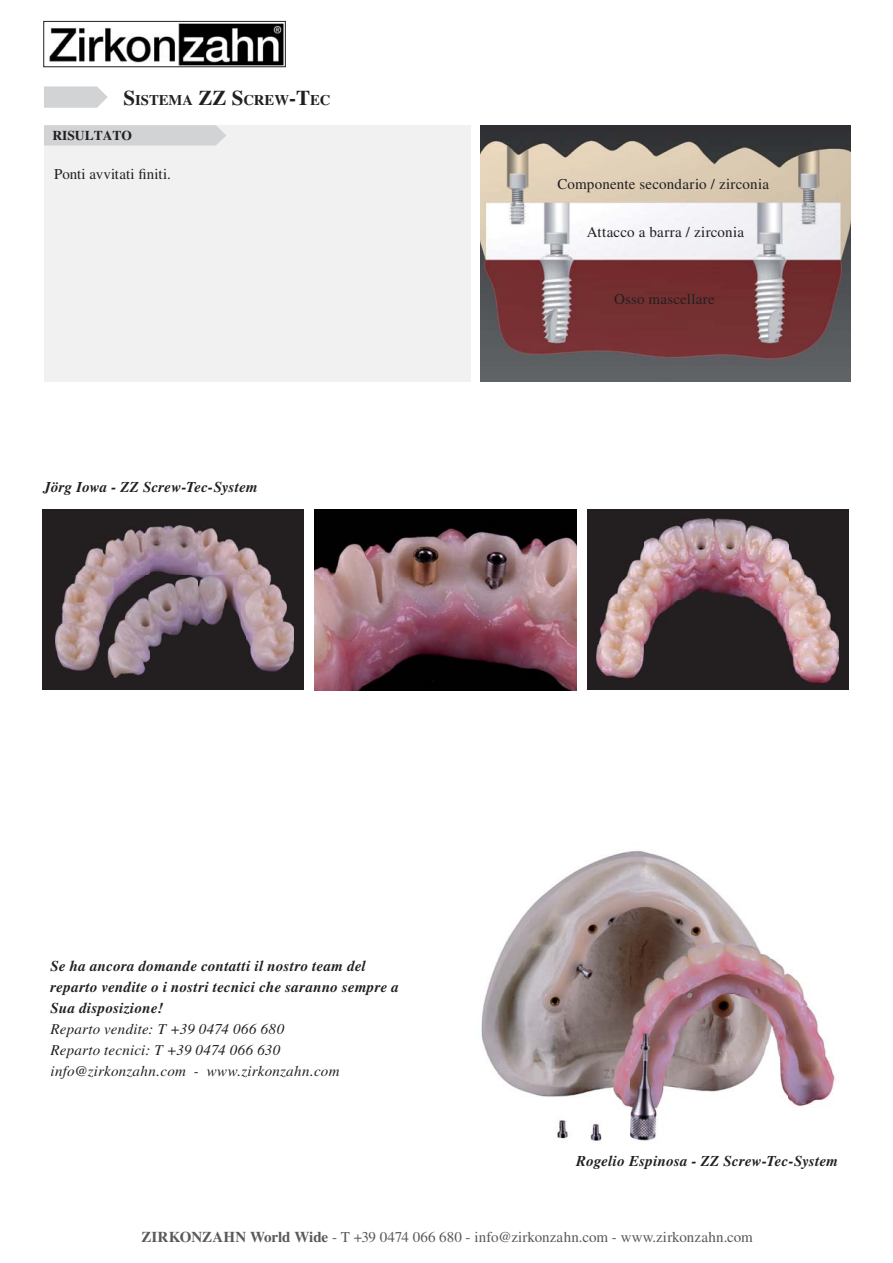
<style>
.page{position:relative;width:893px;height:1263px;background:#fff}
.page>*{position:absolute;margin:0;border:0;box-sizing:border-box;transform-origin:0 0}
.t1{font:italic 700 15px/21px "Times";letter-spacing:.015em;color:#231f20}
.t2{font:italic 15px/21px "Times";letter-spacing:.01em;color:#231f20}
.t3{font:15px "Times";letter-spacing:.01em;color:#231f20}
.t4{font:15px "Times";letter-spacing:.005em;color:#58595b}
.t5{font:700 14.7px "Times";color:#231f20}
.t6{font:700 13.5px "Times";color:#231f20}
.s1{font-size:21px}
.s2{font-weight:700}
</style>
<div class="page">
<div style="left:44px;top:125px;width:806px;height:257px;background:#f1f1f2"></div>
<svg style="left:44px;top:125px;width:182px;height:21px;background:#d2d4d5"></svg>
<div style="left:471px;top:111px;width:9px;height:1076px;background:#fff"></div>
<img style="left:480px;top:125px;width:370px;height:257px">
<svg style="left:44px;top:86px;width:64px;height:22px"></svg>
<img style="left:49px;top:23px;width:234px;height:42px">
<div style="left:44px;top:21px;width:241px;height:46px;border:1px solid #231f20"></div>
<img style="left:315px;top:509px;width:261px;height:181px">
<div style="left:587px;top:509px;width:261px;height:181px;background:#231f20"></div>
<img style="left:596px;top:518px;width:242px;height:164px">
<div style="left:43px;top:509px;width:261px;height:181px;background:#231f20"></div>
<img style="left:56px;top:525px;width:238px;height:152px">
<img style="left:481px;top:851px;width:354px;height:292px">
<p class="t5" style="left:123px;top:91px;width:209px"><span class="s1">S</span>ISTEMA <span class="s1">ZZ S</span>CREW<span class="s1">-T</span>EC</p>
<p class="t6" style="left:52px;top:131px;width:81px">RISULTATO</p>
<p class="t3" style="left:54px;top:168px;width:118px">Ponti avvitati finiti.</p>
<p class="t1" style="left:44px;top:478px;width:216px">Jörg Iowa - ZZ Screw-Tec-System</p>
<p class="t3" style="left:557px;top:179px;width:213px">Componente secondario / zirconia</p>
<p class="t3" style="left:587px;top:227px;width:159px">Attacco a barra / zirconia</p>
<p class="t3" style="left:614px;top:294px;width:102px">Osso mascellare</p>
<p class="t1" style="left:51px;top:957px;width:350px">Se ha ancora domande contatti il nostro team del reparto vendite o i nostri tecnici che saranno sempre a<br>Sua disposizione!</p>
<p class="t2" style="left:51px;top:1020px;width:290px">Reparto vendite: T +39 0474 066 680<br>Reparto tecnici: T +39 0474 066 630 info@zirkonzahn.com - www.zirkonzahn.com</p>
<p class="t1" style="left:576px;top:1152px;width:264px">Rogelio Espinosa - ZZ Screw-Tec-System</p>
<p class="t4" style="left:141px;top:1231px;width:613px"><span class="s2">ZIRKONZAHN World Wide</span> - T +39 0474 066 680 - info@zirkonzahn.com - www.zirkonzahn.com</p>
</div>
